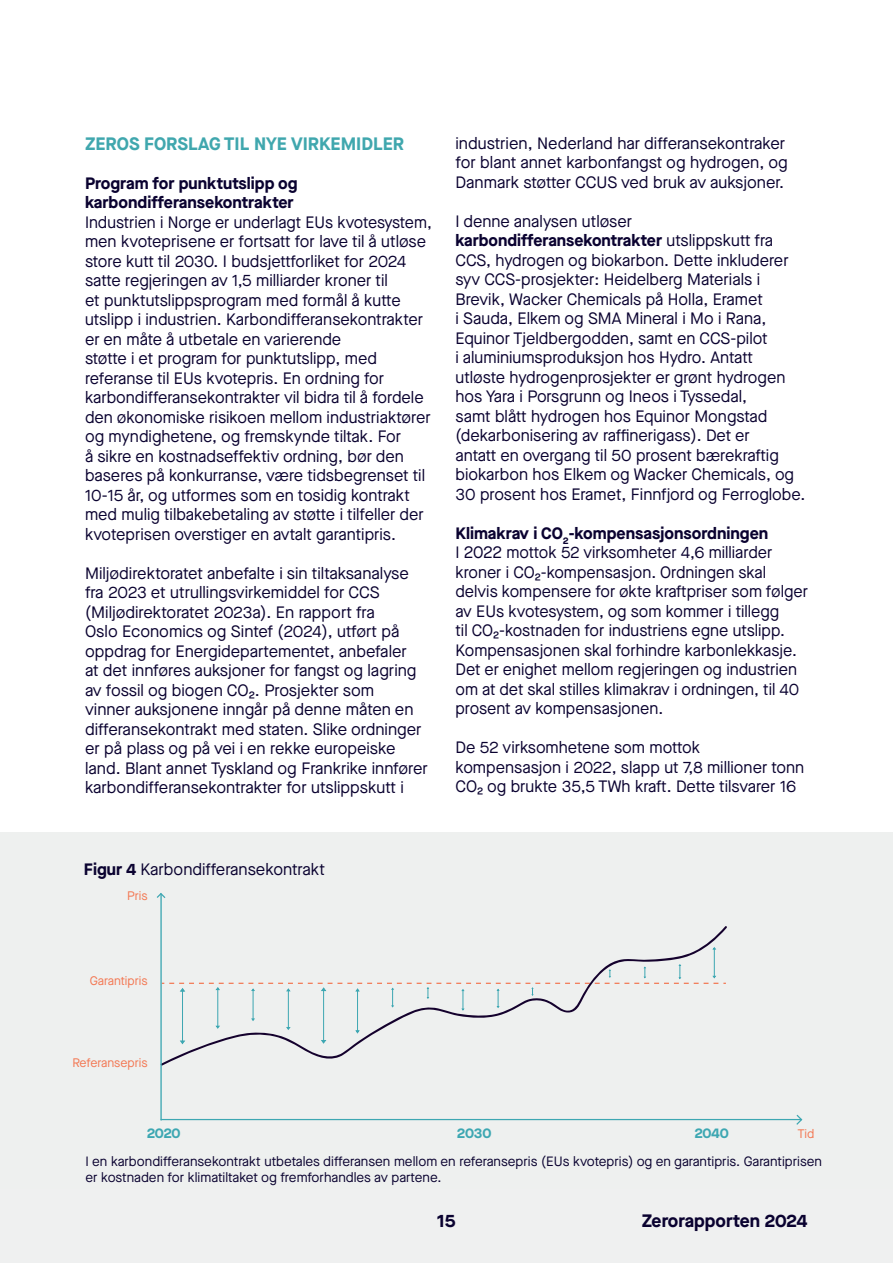
<style>
.page{position:relative;width:893px;height:1263px;background:#fff}
.page>*{position:absolute;margin:0;border:0;box-sizing:border-box;transform-origin:0 0}
.t1{font:700 18px "Maison Neue";color:#40a7ae}
.t2{font:700 18px "Maison Neue";color:#0a0230}
.t3{font:16.5px/19.5px "Maison Neue";color:#0a0230}
.t4{font:700 16.5px/19.5px "Maison Neue";color:#0a0230}
.t5{font:700 14.1px "Maison Neue";letter-spacing:-.03em;color:#3da7b2}
.t6{font:13.5px/16.2px "Maison Neue";color:#0a0230}
.t7{font:12.45px "Maison Neue";color:#f37752}
.s1{font-weight:700}
</style>
<div class="page">
<div style="left:0;top:1180px;width:893px;height:83px;background:#eff0f0"></div>
<div style="left:0;top:833px;width:893px;height:356px;background:#eef0ef"></div>
<svg style="left:162px;top:926px;width:565px;height:140px"></svg>
<hr style="left:182px;top:989px;width:1px;height:53px;background:#3da7b2">
<svg style="left:179px;top:1040px;width:6px;height:5px"></svg>
<hr style="left:217px;top:988px;width:1px;height:39px;background:#3da7b2">
<svg style="left:215px;top:1025px;width:5px;height:4px"></svg>
<hr style="left:253px;top:989px;width:1px;height:30px;background:#3da7b2">
<svg style="left:250px;top:1018px;width:5px;height:4px"></svg>
<hr style="left:288px;top:989px;width:1px;height:39px;background:#3da7b2">
<svg style="left:285px;top:1026px;width:6px;height:5px"></svg>
<hr style="left:323px;top:989px;width:1px;height:52px;background:#3da7b2">
<svg style="left:320px;top:1039px;width:7px;height:5px"></svg>
<hr style="left:357px;top:989px;width:1px;height:42px;background:#3da7b2">
<svg style="left:355px;top:1030px;width:5px;height:4px"></svg>
<svg style="left:162px;top:946px;width:564px;height:65px"></svg>
<hr style="left:160px;top:894px;width:2px;height:226px;background:#3da7b2">
<svg style="left:156px;top:893px;width:10px;height:6px"></svg>
<hr style="left:161px;top:1119px;width:641px;height:1px;background:#3da7b2">
<svg style="left:795px;top:1114px;width:8px;height:11px"></svg>
<p class="t1" style="left:85px;top:131px;width:320px">ZEROS FORSLAG TIL NYE VIRKEMIDLER</p>
<p class="t4" style="left:85px;top:173px;width:214px">Program for punktutslipp og karbondifferansekontrakter</p>
<p class="t3" style="left:85px;top:212px;width:348px">Industrien i Norge er underlagt EUs kvotesystem, men kvoteprisene er fortsatt for lave til å utløse store kutt til 2030. I budsjettforliket for 2024 satte regjeringen av 1,5 milliarder kroner til<br>et punktutslippsprogram med formål å kutte utslipp i industrien. Karbondifferansekontrakter er en måte å utbetale en varierende<br>støtte i et program for punktutslipp, med referanse til EUs kvotepris. En ordning for karbondifferansekontrakter vil bidra til å fordele den økonomiske risikoen mellom industriaktører og myndighetene, og fremskynde tiltak. For<br>å sikre en kostnadseffektiv ordning, bør den baseres på konkurranse, være tidsbegrenset til 10-15 år, og utformes som en tosidig kontrakt med mulig tilbakebetaling av støtte i tilfeller der kvoteprisen overstiger en avtalt garantipris.</p>
<p class="t3" style="left:85px;top:563px;width:344px">Miljødirektoratet anbefalte i sin tiltaksanalyse fra 2023 et utrullingsvirkemiddel for CCS (Miljødirektoratet 2023a). En rapport fra<br>Oslo Economics og Sintef (2024), utført på oppdrag for Energidepartementet, anbefaler<br>at det innføres auksjoner for fangst og lagring av fossil og biogen CO2. Prosjekter som<br>vinner auksjonene inngår på denne måten en differansekontrakt med staten. Slike ordninger er på plass og på vei i en rekke europeiske land. Blant annet Tyskland og Frankrike innfører karbondifferansekontrakter for utslippskutt i</p>
<p class="t3" style="left:455px;top:133px;width:334px">industrien, Nederland har differansekontraker for blant annet karbonfangst og hydrogen, og<br>Danmark støtter CCUS ved bruk av auksjoner.</p>
<p class="t3" style="left:455px;top:211px;width:351px">I denne analysen utløser <span class="s1">karbondifferansekontrakter</span> utslippskutt fra CCS, hydrogen og biokarbon. Dette inkluderer syv CCS-prosjekter: Heidelberg Materials i Brevik, Wacker Chemicals på Holla, Eramet<br>i Sauda, Elkem og SMA Mineral i Mo i Rana, Equinor Tjeldbergodden, samt en CCS-pilot<br>i aluminiumsproduksjon hos Hydro. Antatt utløste hydrogenprosjekter er grønt hydrogen hos Yara i Porsgrunn og Ineos i Tyssedal,<br>samt blått hydrogen hos Equinor Mongstad (dekarbonisering av raffinerigass). Det er<br>antatt en overgang til 50 prosent bærekraftig biokarbon hos Elkem og Wacker Chemicals, og 30 prosent hos Eramet, Finnfjord og Ferroglobe.</p>
<p class="t3" style="left:455px;top:523px;width:354px"><span class="s1">Klimakrav i CO</span><sub>2</sub><span class="s1">-kompensasjonsordningen<br></span>I 2022 mottok 52 virksomheter 4,6 milliarder kroner i CO2-kompensasjon. Ordningen skal delvis kompensere for økte kraftpriser som følger av EUs kvotesystem, og som kommer i tillegg<br>til CO2-kostnaden for industriens egne utslipp.<br>Kompensasjonen skal forhindre karbonlekkasje.<br>Det er enighet mellom regjeringen og industrien om at det skal stilles klimakrav i ordningen, til 40 prosent av kompensasjonen.</p>
<p class="t3" style="left:455px;top:738px;width:350px">De 52 virksomhetene som mottok kompensasjon i 2022, slapp ut 7,8 millioner tonn<br>CO2 og brukte 35,5 TWh kraft. Dette tilsvarer 16</p>
<p class="t3" style="left:84px;top:860px;width:242px"><span class="s1">Figur 4</span> Karbondifferansekontrakt</p>
<p class="t7" style="left:127px;top:887px;width:22px">Pris</p>
<p class="t7" style="left:90px;top:972px;width:59px">Garantipris</p>
<p class="t7" style="left:72px;top:1054px;width:77px">Referansepris</p>
<p class="t5" style="left:147px;top:1123px;width:35px">2020</p>
<p class="t5" style="left:457px;top:1123px;width:36px">2030</p>
<p class="t5" style="left:694px;top:1123px;width:36px">2040</p>
<p class="t7" style="left:797px;top:1125px;width:18px">Tid</p>
<p class="t6" style="left:86px;top:1153px;width:738px">I en karbondifferansekontrakt utbetales differansen mellom en referansepris (EUs kvotepris) og en garantipris. Garantiprisen er kostnaden for klimatiltaket og fremforhandles av partene.</p>
<p class="t2" style="left:437px;top:1208px;width:20px">15</p>
<p class="t2" style="left:642px;top:1208px;width:167px">Zerorapporten 2024</p>
</div>
